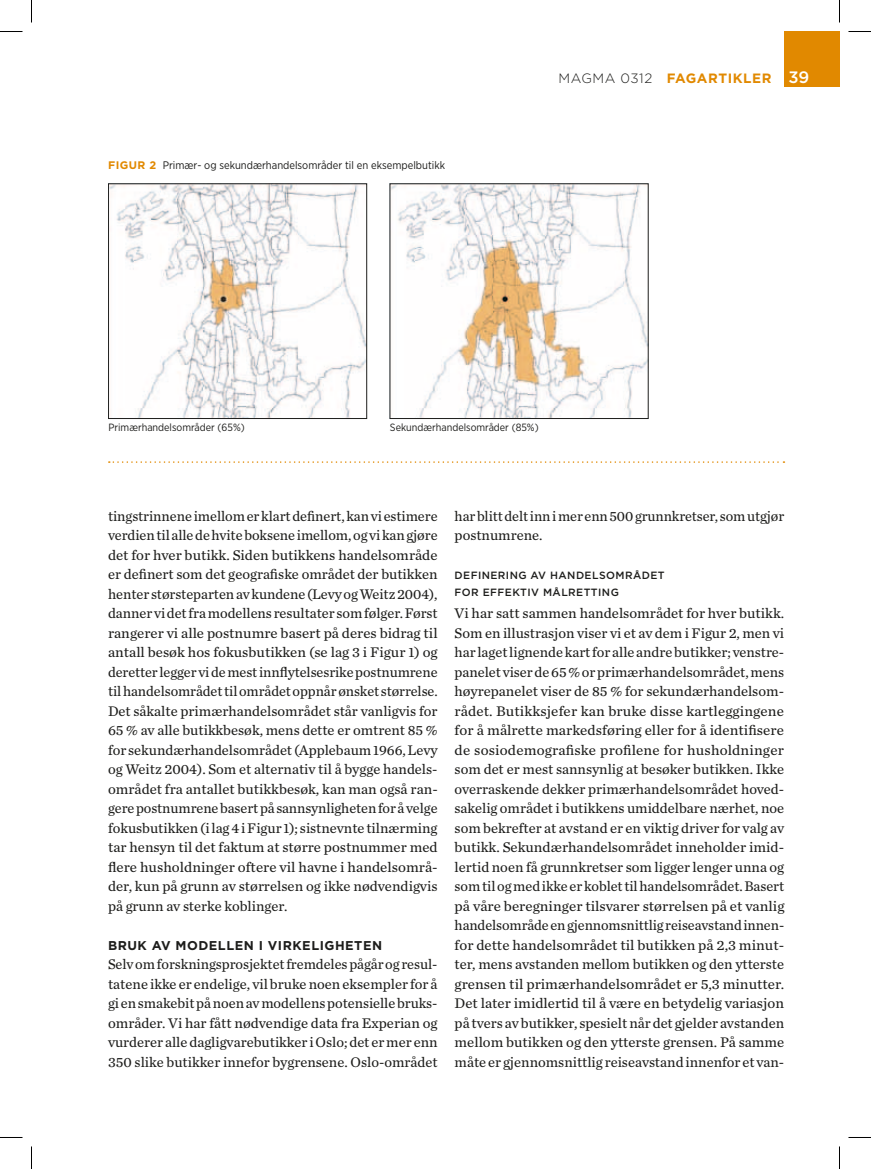
<style>
.page{position:relative;width:871px;height:1169px;background:#fff}
.page>*{position:absolute;margin:0;border:0;box-sizing:border-box;transform-origin:0 0}
.t1{font:14.55px/19.5px "Chronicle Text G2";color:#1d1d1b}
.t2{font:700 13.5px "Gotham";letter-spacing:.04em;color:#e18900}
.t3{font:700 12.75px "Gotham";letter-spacing:.04em;color:#1d1d1b}
.t4{font:10.95px "Gotham Narrow";color:#1d1d1b}
.t5{font:10.5px "Gotham Narrow";color:#1d1d1b}
.t6{font:500 10.5px/16.5px "Gotham";letter-spacing:.04em;color:#1d1d1b}
.s1{font-family:"Gotham";font-weight:700;color:#e18900}
.s2{font-weight:300;color:#1d1d1b}
.s3{font-weight:500;font-size:16.5px;color:#fff}
</style>
<div class="page">
<div style="left:784px;top:32px;width:55px;height:55px;background:#e18900"></div>
<svg style="left:108px;top:183px;width:541px;height:236px"></svg>
<svg style="left:109px;top:461px;width:675px;height:2px"></svg>
<svg style="left:0;top:31px;width:22px;height:1px"></svg>
<svg style="left:848px;top:31px;width:23px;height:1px"></svg>
<svg style="left:0;top:1137px;width:22px;height:1px"></svg>
<svg style="left:848px;top:1137px;width:23px;height:1px"></svg>
<svg style="left:31px;top:0;width:1px;height:23px"></svg>
<svg style="left:31px;top:1146px;width:1px;height:23px"></svg>
<svg style="left:839px;top:0;width:1px;height:23px"></svg>
<svg style="left:839px;top:1146px;width:1px;height:23px"></svg>
<p class="t4" style="left:108px;top:159px;width:339px"><span class="s1">F IGUR 2</span> Primær- og sekundærhandelsområder til en eksempelbutikk</p>
<p class="t2" style="left:558px;top:69px;width:252px"><span class="s2">MAGMA 0312</span> FAGARTIKLER <span class="s3">39</span></p>
<p class="t5" style="left:108px;top:421px;width:138px">Primærhandelsområder (65%)</p>
<p class="t5" style="left:390px;top:421px;width:150px">Sekundærhandelsområder (85%)</p>
<p class="t1" style="left:108px;top:505px;width:331px">tingstrinnene imellom er klart definert, kan vi estimere verdien til alle de hvite boksene imellom, og vi kan gjøre det for hver butikk. Siden butikkens handelsområde er definert som det geografiske området der butikken henter størsteparten av kundene (Levy og Weitz 2004), danner vi det fra modellens resultater som følger. Først rangerer vi alle postnumre basert på deres bidrag til antall besøk hos fokusbutikken (se lag 3 i Figur 1) og deretter legger vi de mest innflytelsesrike postnumrene til handelsområdet til området oppnår ønsket størrelse.<br>Det såkalte primærhandelsområdet står vanligvis for 65 % av alle butikkbesøk, mens dette er omtrent 85 % for sekundærhandelsområdet (Applebaum 1966, Levy og Weitz 2004). Som et alternativ til å bygge handels&shy;området fra antallet butikkbesøk, kan man også ran&shy;gere postnumrene basert på sannsynligheten for å velge fokusbutikken (i lag 4 i Figur 1); sistnevnte tilnærming tar hensyn til det faktum at større postnummer med flere husholdninger oftere vil havne i handelsområ&shy;der, kun på grunn av størrelsen og ikke nødvendigvis på grunn av sterke koblinger.</p>
<p class="t3" style="left:108px;top:936px;width:276px">BRUK AV MODELLEN I VIRKELIGHETEN</p>
<p class="t1" style="left:108px;top:954px;width:331px">Selv om forskningsprosjektet fremdeles pågår og resul&shy;tatene ikke er endelige, vil bruke noen eksempler for å gi en smakebit på noen av modellens potensielle bruks&shy;områder. Vi har fått nødvendige data fra Experian og vurderer alle dagligvarebutikker i Oslo; det er mer enn 350 slike butikker innefor bygrensene. Oslo-området</p>
<p class="t1" style="left:455px;top:505px;width:331px">har blitt delt inn i mer enn 500 grunnkretser, som utgjør postnumrene.</p>
<p class="t6" style="left:455px;top:567px;width:211px">DEFINERING AV HANDELSOMRÅDET<br>FOR EFFEKTIV MÅLRETTING</p>
<p class="t1" style="left:455px;top:603px;width:331px">Vi har satt sammen handelsområdet for hver butikk.<br>Som en illustrasjon viser vi et av dem i Figur 2, men vi har laget lignende kart for alle andre butikker; venstre&shy;panelet viser de 65 % or primærhandelsområdet, mens høyrepanelet viser de 85 % for sekundærhandelsom&shy;rådet. Butikksjefer kan bruke disse kartleggingene for å målrette markedsføring eller for å identifisere de sosiodemografiske profilene for husholdninger som det er mest sannsynlig at besøker butikken. Ikke overraskende dekker primærhandelsområdet hoved&shy;sakelig området i butikkens umiddelbare nærhet, noe som bekrefter at avstand er en viktig driver for valg av butikk. Sekundærhandelsområdet inneholder imid&shy;lertid noen få grunnkretser som ligger lenger unna og som til og med ikke er koblet til handelsområdet. Basert på våre beregninger tilsvarer størrelsen på et vanlig handelsområde en gjennomsnittlig reiseavstand innen&shy;for dette handelsområdet til butikken på 2,3 minut&shy;ter, mens avstanden mellom butikken og den ytterste grensen til primærhandelsområdet er 5,3 minutter.<br>Det later imidlertid til å være en betydelig variasjon på tvers av butikker, spesielt når det gjelder avstanden mellom butikken og den ytterste grensen. På samme måte er gjennomsnittlig reiseavstand innenfor et van-</p>
</div>
